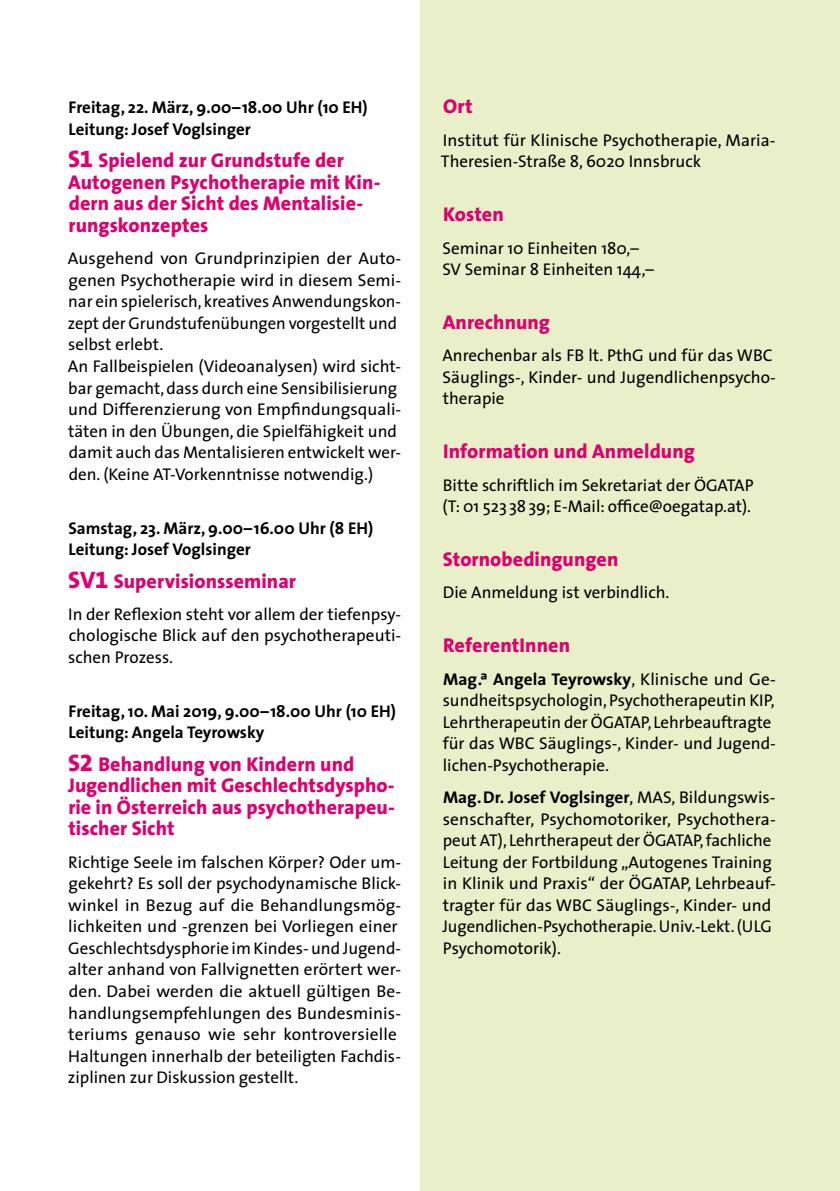
<style>
.page{position:relative;width:840px;height:1191px;background:#fff}
.page>*{position:absolute;margin:0;border:0;box-sizing:border-box;transform-origin:0 0}
.t1{font:800 20px/21.6px "The Sans";letter-spacing:.005em;color:#de006e}
.t2{font:17px/21.6px "The Sans";color:#000}
.t3{font:700 17px/21.6px "The Sans";color:#000}
.s1{font-size:24px}
.s2{font-family:"The Sans Extra Bold Expert";font-weight:400;font-size:24px}
.s3{font-weight:700}
.s4{font-family:"The Sans Bold Expert"}
</style>
<div class="page">
<div style="left:420px;top:0;width:419px;height:1191px;background:#e9efc8"></div>
<p class="t3" style="left:69px;top:96px;width:300px">Freitag, 22. März, 9.00– 18.00 Uhr (10 EH)<br>Leitung: Josef Voglsinger</p>
<p class="t1" style="left:68px;top:149px;width:313px"><span class="s1">S</span><span class="s2">1</span> Spielend zur Grundstufe der<br>Autogenen Psychotherapie mit Kin&shy;dern aus der Sicht des Mentalisie&shy;rungskonzeptes</p>
<p class="t2" style="left:68px;top:247px;width:334px">Ausgehend von Grundprinzipien der Auto&shy;genen Psychotherapie wird in diesem Semi&shy;nar ein spielerisch, kreatives Anwendungskon&shy;zept der Grundstufenübungen vorgestellt und selbst erlebt.<br>An Fallbeispielen (Videoanalysen) wird sicht&shy;bar gemacht, dass durch eine Sensibilisierung und Differenzierung von Empfindungsquali&shy;täten in den Übungen, die Spielfähigkeit und damit auch das Mentalisieren entwickelt wer&shy;den. (Keine AT-Vorkenntnisse notwendig.)</p>
<p class="t3" style="left:68px;top:517px;width:306px">Samstag, 23. März, 9.00– 16.00 Uhr (8 EH)<br>Leitung: Josef Voglsinger</p>
<p class="t1" style="left:68px;top:569px;width:229px"><span class="s1">SV</span><span class="s2">1</span> Supervisionsseminar</p>
<p class="t2" style="left:68px;top:603px;width:334px;text-align:justify">In der Reflexion steht vor allem der tiefenpsy&shy;chologische Blick auf den psychotherapeuti&shy;schen Prozess.</p>
<p class="t3" style="left:69px;top:700px;width:329px">Freitag, 10. Mai 2019, 9.00– 18.00 Uhr (10 EH)<br>Leitung: Angela Teyrowsky</p>
<p class="t1" style="left:68px;top:752px;width:328px"><span class="s1">S</span><span class="s2">2</span> Behandlung von Kindern und<br>Jugendlichen mit Geschlechtsdyspho&shy;rie in Österreich aus psychotherapeu&shy;tischer Sicht</p>
<p class="t2" style="left:68px;top:850px;width:334px">Richtige Seele im falschen Körper? Oder um&shy;gekehrt? Es soll der psychodynamische Blick&shy;winkel in Bezug auf die Behandlungsmög&shy;lichkeiten und -grenzen bei Vorliegen einer Geschlechtsdysphorie im Kindes- und Jugend&shy;alter anhand von Fallvignetten erörtert wer&shy;den. Dabei werden die aktuell gültigen Be&shy;handlungsempfehlungen des Bundesminis&shy;teriums genauso wie sehr kontroversielle Haltungen innerhalb der beteiligten Fachdis&shy;ziplinen zur Diskussion gestellt.</p>
<p class="t1" style="left:443px;top:95px;width:31px">Ort</p>
<p class="t2" style="left:440px;top:129px;width:336px">Institut für Klinische Psychotherapie, Maria-<br>Theresien-Straße 8, 6020 Innsbruck</p>
<p class="t1" style="left:443px;top:203px;width:62px">Kosten</p>
<p class="t2" style="left:442px;top:236px;width:213px">Seminar 10 Einheiten 180,–<br>SV Seminar 8 Einheiten 144,–</p>
<p class="t1" style="left:442px;top:311px;width:109px">Anrechnung</p>
<p class="t2" style="left:442px;top:344px;width:334px">Anrechenbar als FB lt. PthG und für das WBC<br>Säuglings-, Kinder- und Jugendlichenpsycho&shy;therapie</p>
<p class="t1" style="left:443px;top:440px;width:253px">Information und Anmeldung</p>
<p class="t2" style="left:442px;top:473px;width:312px">Bitte schriftlich im Sekretariat der ÖGATAP (T: 01 523 3839; E-Mail: office@oegatap.at).</p>
<p class="t1" style="left:442px;top:548px;width:177px">Stornobedingungen</p>
<p class="t2" style="left:442px;top:581px;width:228px">Die Anmeldung ist verbindlich.</p>
<p class="t1" style="left:443px;top:634px;width:128px">ReferentInnen</p>
<p class="t2" style="left:442px;top:667px;width:334px"><span class="s3">Mag.</span><span class="s4">©</span> <span class="s3">Angela Teyrowsky</span>, Klinische und Ge&shy;sundheitspsychologin, Psychotherapeutin KIP, Lehrtherapeutin der ÖGATAP, Lehrbeauftragte für das WBC Säuglings-, Kinder- und Jugend&shy;lichen-Psychotherapie.</p>
<p class="t2" style="left:442px;top:786px;width:335px"><span class="s3">Mag.Dr. Josef Voglsinger</span>, MAS, Bildungswis&shy;senschafter, Psychomotoriker, Psychothera&shy;peut AT), Lehrtherapeut der ÖGATAP, fachliche Leitung der Fortbildung „Autogenes Training in Klinik und Praxis“ der ÖGATAP, Lehrbeauf&shy;tragter für das WBC Säuglings-, Kinder- und Jugendlichen-Psychotherapie. Univ.-Lekt. (ULG Psychomotorik).</p>
</div>
